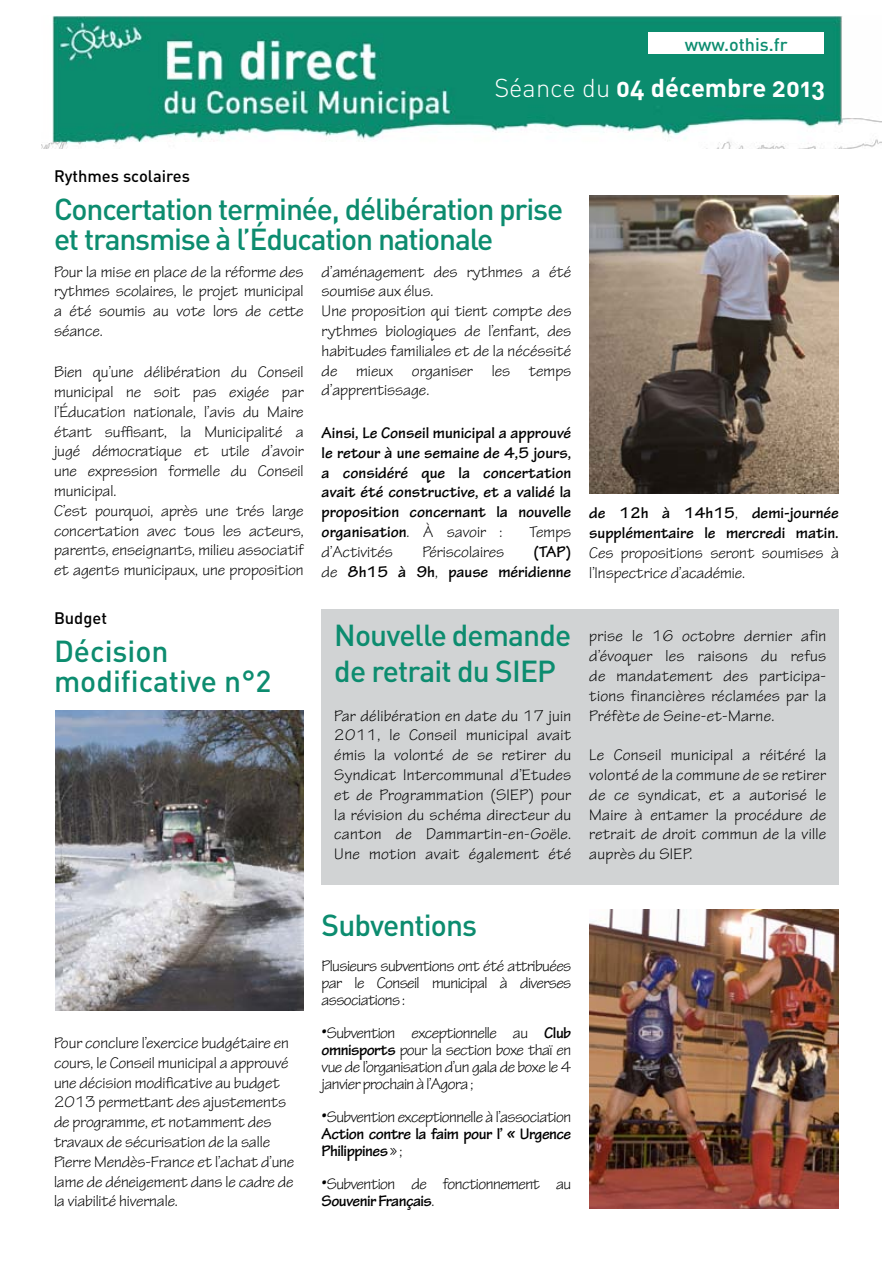
<style>
.page{position:relative;width:893px;height:1263px;background:#fff}
.page>*{position:absolute;margin:0;border:0;box-sizing:border-box;transform-origin:0 0}
.t1{font:500 30px/36px "DIN";letter-spacing:-.04em;color:#0c8c6f}
.t2{font:500 30px/30px "DIN";color:#0c8c6f}
.t3{font:25.5px "DIN Bold Alternate";color:#fff}
.t4{font:500 18px "DIN";color:#0c8c6f}
.t5{font:16.5px/19.8px "Tekton Pro";color:#000;text-align:justify}
.t6{font:700 16.5px/19.8px "Tekton Pro";color:#000;text-align:justify}
.t7{font:16.5px/16.8px "Tekton Pro";letter-spacing:-.03em;color:#000}
.t8{font:500 16.5px "DIN";color:#000}
.s1{font-family:"DIN";font-weight:300}
.s2{font-weight:400}
.s3{font-size:21px}
.s4{font-weight:700}
.s5{font-weight:400;font-size:21px}
</style>
<div class="page">
<div style="left:322px;top:609px;width:517px;height:275px;background:#d1d3d4"></div>
<img style="left:42px;top:16px;width:840px;height:133px">
<div style="left:648px;top:33px;width:176px;height:21px;background:#fff"></div>
<img style="left:589px;top:195px;width:249px;height:298px">
<img style="left:56px;top:711px;width:248px;height:299px">
<img style="left:590px;top:909px;width:249px;height:300px">
<p class="t4" style="left:685px;top:33px;width:104px">www.othis.fr</p>
<p class="t8" style="left:54px;top:165px;width:137px">Rythmes scolaires</p>
<h2 class="t3" style="left:494px;top:71px;width:332px"><span class="s1">Séance du</span> 04 décembre 2013</h2>
<h1 class="t1" style="left:54px;top:193px;width:511px;line-height:30px">Concertation terminée, délibération prise et transmise à l’Éducation nationale</h1>
<p class="t5" style="left:54px;top:262px;width:251px">Pour la mise en place de la réforme des rythmes scolaires, le projet municipal a été soumis au vote lors de cette séance.</p>
<p class="t5" style="left:54px;top:362px;width:251px;text-align:left">Bien qu’une délibération du Conseil municipal ne soit pas exigée par l’Éducation nationale, l’avis du Maire étant suffisant, la Municipalité a jugé démocratique et utile d’avoir une expression formelle du Conseil municipal.<br>C’est pourquoi, après une trés large concertation avec tous les acteurs, parents, enseignants, milieu associatif et agents municipaux, une proposition</p>
<p class="t8" style="left:54px;top:607px;width:55px">Budget</p>
<h1 class="t2" style="left:54px;top:635px;width:219px">Décision modificative n°2</h1>
<p class="t5" style="left:322px;top:262px;width:251px;text-align:left">d’aménagement des rythmes a été soumise aux élus.<br>Une proposition qui tient compte des rythmes biologiques de l’enfant, des habitudes familiales et de la nécéssité de mieux organiser les temps d’apprentissage.</p>
<p class="t6" style="left:322px;top:423px;width:251px">Ainsi, Le Conseil municipal a approuvé le retour à une semaine de 4,5 jours, a considéré que la concertation avait été constructive, et a validé la proposition concernant la nouvelle organisation<span class="s2">. À savoir :</span></p>
<p class="t5" style="left:530px;top:522px;width:43px">Temps</p>
<p class="t6" style="left:322px;top:542px;width:251px;text-align:right">(TAP)<br><span class="s2">de</span> 8h15 à 9h<span class="s2">,</span> pause méridienne</p>
<p class="t5" style="left:322px;top:542px;width:73px">d’Activités</p>
<p class="t5" style="left:422px;top:542px;width:83px">Périscolaires</p>
<h1 class="t1" style="left:334px;top:616px;width:238px">Nouvelle demande de retrait du SIEP</h1>
<p class="t5" style="left:334px;top:706px;width:238px">Par délibération en date du 17 juin 2011, le Conseil municipal avait émis la volonté de se retirer du Syndicat Intercommunal d’Etudes et de Programmation (SIEP) pour la révision du schéma directeur du canton de Dammartin-en-Goële.<br>Une motion avait également été</p>
<p class="t6" style="left:589px;top:503px;width:251px">de 12h à 14h15<span class="s2">,</span> demi-journée supplémentaire le mercredi matin.</p>
<p class="t5" style="left:589px;top:543px;width:251px">Ces propositions seront soumises à l’Inspectrice d’académie.</p>
<p class="t5" style="left:589px;top:627px;width:238px">prise le 16 octobre dernier afin d’évoquer les raisons du refus de mandatement des participa&shy;tions financières réclamées par la Préfète de Seine-et-Marne.</p>
<p class="t5" style="left:589px;top:745px;width:238px">Le Conseil municipal a réitéré la volonté de la commune de se retirer de ce syndicat, et a autorisé le Maire à entamer la procédure de retrait de droit commun de la ville auprès du SIEP.</p>
<p class="t5" style="left:54px;top:1033px;width:242px;text-align:left">Pour conclure l’exercice budgétaire en cours, le Conseil municipal a approuvé une décision modificative au budget 2013 permettant des ajustements de programme, et notamment des travaux de sécurisation de la salle Pierre Mendès-France et l’achat d’une lame de déneigement dans le cadre de la viabilité hivernale.</p>
<h1 class="t1" style="left:322px;top:906px;width:157px">Subventions</h1>
<p class="t5" style="left:322px;top:958px;width:251px;line-height:16.8px">Plusieurs subventions ont été attribuées par le Conseil municipal à diverses associations :</p>
<p class="t5" style="left:322px;top:1025px;width:251px;line-height:16.8px"><span class="s3">•</span>Subvention exceptionnelle au <span class="s4">Club omnisports</span> pour la section boxe thaï en vue de l’organisation d’un gala de boxe le 4 janvier prochain à l’Agora ;</p>
<p class="t6" style="left:322px;top:1109px;width:251px;line-height:16.8px"><span class="s5">•</span><span class="s2">Subvention exceptionnelle à l’association </span>Action contre la faim pour l’ « Urgence Philippines <span class="s2">» ;</span></p>
<p class="t7" style="left:322px;top:1176px;width:251px"><span class="s3">•</span>Subvention de fonctionnement au<br><span class="s4">Souvenir Français</span>.</p>
</div>
